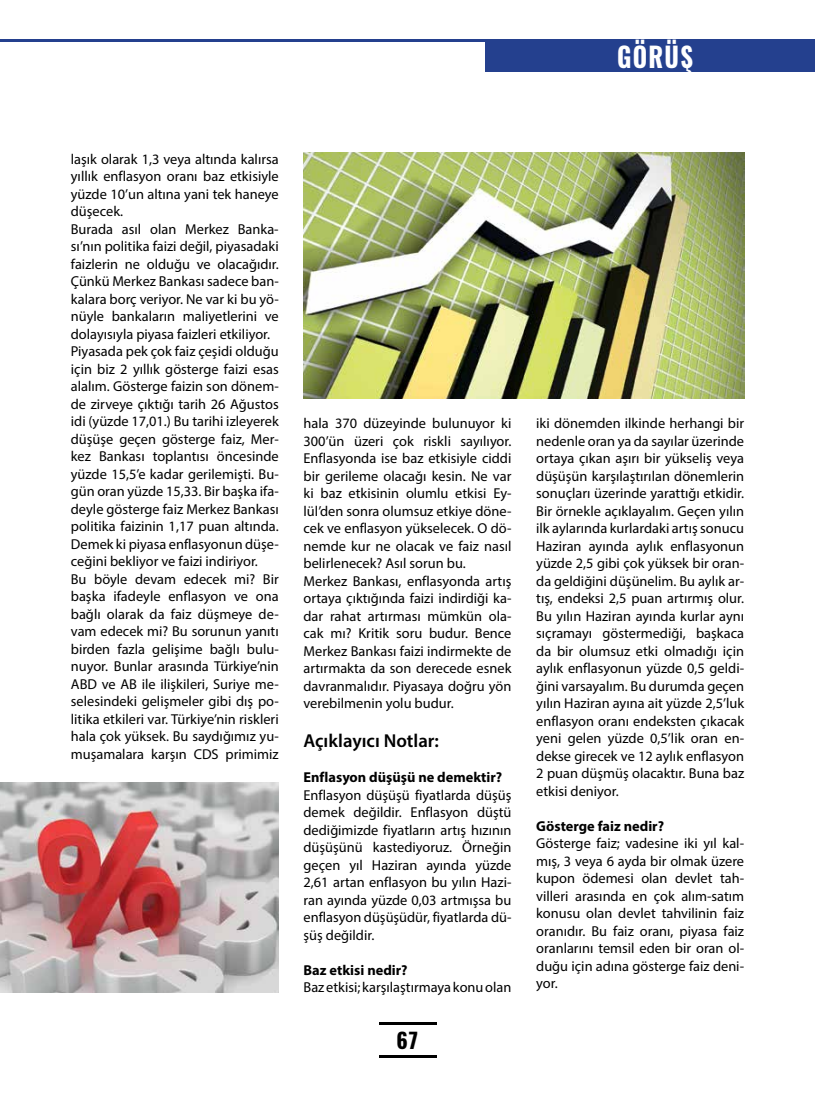
<style>
.page{position:relative;width:815px;height:1099px;background:#fff}
.page>*{position:absolute;margin:0;border:0;box-sizing:border-box;transform-origin:0 0}
.t1{font:700 27.5px "Oswald";letter-spacing:.05em;color:#fff;scale:.9 1}
.t2{font:700 21.25px "Oswald";color:#000}
.t3{font:600 18.75px "Myriad Pro";color:#000}
.t4{font:14.38px/17.5px "Myriad Pro";color:#000;text-align:justify}
.t5{font:700 14.38px "Myriad Pro";color:#000}
</style>
<div class="page">
<div style="left:485px;top:39px;width:330px;height:33px;background:#24408e"></div>
<hr style="left:0;top:39px;width:497px;height:3px;background:#24408e">
<hr style="left:379px;top:1055px;width:57px;height:3px;background:#000">
<hr style="left:379px;top:1021px;width:57px;height:3px;background:#000">
<img style="left:0;top:782px;width:279px;height:210px">
<img style="left:304px;top:153px;width:440px;height:245px">
<h1 class="t1" style="left:617px;top:38px;width:86px">GÖRÜŞ</h1>
<p class="t4" style="left:71px;top:150px;width:209px;text-align:left">laşık olarak 1,3 veya altında kalırsa yıllık enflasyon oranı baz etkisiyle yüzde 10’un altına yani tek haneye düşecek.<br>Burada asıl olan Merkez Banka&shy;sı’nın politika faizi değil, piyasadaki faizlerin ne olduğu ve olacağıdır.<br>Çünkü Merkez Bankası sadece ban&shy;kalara borç veriyor. Ne var ki bu yö&shy;nüyle bankaların maliyetlerini ve dolayısıyla piyasa faizleri etkiliyor.<br>Piyasada pek çok faiz çeşidi olduğu için biz 2 yıllık gösterge faizi esas alalım. Gösterge faizin son dönem&shy;de zirveye çıktığı tarih 26 Ağustos idi (yüzde 17,01.) Bu tarihi izleyerek düşüşe geçen gösterge faiz, Mer&shy;kez Bankası toplantısı öncesinde yüzde 15,5’e kadar gerilemişti. Bu&shy;gün oran yüzde 15,33. Bir başka ifa&shy;deyle gösterge faiz Merkez Bankası politika faizinin 1,17 puan altında.<br>Demek ki piyasa enflasyonun düşe&shy;ceğini bekliyor ve faizi indiriyor.<br>Bu böyle devam edecek mi? Bir başka ifadeyle enflasyon ve ona bağlı olarak da faiz düşmeye de&shy;vam edecek mi? Bu sorunun yanıtı birden fazla gelişime bağlı bulu&shy;nuyor. Bunlar arasında Türkiye’nin ABD ve AB ile ilişkileri, Suriye me&shy;selesindeki gelişmeler gibi dış po&shy;litika etkileri var. Türkiye’nin riskleri hala çok yüksek. Bu saydığımız yu&shy;muşamalara karşın CDS primimiz</p>
<p class="t4" style="left:304px;top:414px;width:209px;text-align:left">hala 370 düzeyinde bulunuyor ki 300’ün üzeri çok riskli sayılıyor.<br>Enflasyonda ise baz etkisiyle ciddi bir gerileme olacağı kesin. Ne var ki baz etkisinin olumlu etkisi Ey&shy;lül’den sonra olumsuz etkiye döne&shy;cek ve enflasyon yükselecek. O dö&shy;nemde kur ne olacak ve faiz nasıl belirlenecek? Asıl sorun bu.<br>Merkez Bankası, enflasyonda artış ortaya çıktığında faizi indirdiği ka&shy;dar rahat artırması mümkün ola&shy;cak mı? Kritik soru budur. Bence Merkez Bankası faizi indirmekte de artırmakta da son derecede esnek davranmalıdır. Piyasaya doğru yön verebilmenin yolu budur.</p>
<h3 class="t3" style="left:304px;top:729px;width:137px">Açıklayıcı Notlar:</h3>
<p class="t5" style="left:304px;top:768px;width:200px">Enflasyon düşüşü ne demektir?</p>
<p class="t4" style="left:304px;top:786px;width:209px">Enflasyon düşüşü fiyatlarda düşüş demek değildir. Enflasyon düştü dediğimizde fiyatların artış hızının düşüşünü kastediyoruz. Örneğin geçen yıl Haziran ayında yüzde 2,61 artan enflasyon bu yılın Hazi&shy;ran ayında yüzde 0,03 artmışsa bu enflasyon düşüşüdür, fiyatlarda dü&shy;şüş değildir.</p>
<p class="t5" style="left:304px;top:960px;width:106px">Baz etkisi nedir?</p>
<p class="t4" style="left:304px;top:978px;width:209px">Baz etkisi; karşılaştırmaya konu olan</p>
<h2 class="t2" style="left:396px;top:1025px;width:23px">67</h2>
<p class="t4" style="left:536px;top:414px;width:209px">iki dönemden ilkinde herhangi bir nedenle oran ya da sayılar üzerinde ortaya çıkan aşırı bir yükseliş veya düşüşün karşılaştırılan dönemlerin sonuçları üzerinde yarattığı etkidir.<br>Bir örnekle açıklayalım. Geçen yılın ilk aylarında kurlardaki artış sonucu Haziran ayında aylık enflasyonun yüzde 2,5 gibi çok yüksek bir oran&shy;da geldiğini düşünelim. Bu aylık ar&shy;tış, endeksi 2,5 puan artırmış olur.<br>Bu yılın Haziran ayında kurlar aynı sıçramayı göstermediği, başkaca da bir olumsuz etki olmadığı için aylık enflasyonun yüzde 0,5 geldi&shy;ğini varsayalım. Bu durumda geçen yılın Haziran ayına ait yüzde 2,5’luk enflasyon oranı endeksten çıkacak yeni gelen yüzde 0,5’lik oran en&shy;dekse girecek ve 12 aylık enflasyon 2 puan düşmüş olacaktır. Buna baz etkisi deniyor.</p>
<p class="t5" style="left:536px;top:816px;width:129px">Gösterge faiz nedir?</p>
<p class="t4" style="left:536px;top:834px;width:209px">Gösterge faiz; vadesine iki yıl kal&shy;mış, 3 veya 6 ayda bir olmak üzere kupon ödemesi olan devlet tah&shy;villeri arasında en çok alım-satım konusu olan devlet tahvilinin faiz oranıdır. Bu faiz oranı, piyasa faiz oranlarını temsil eden bir oran ol&shy;duğu için adına gösterge faiz deni&shy;yor.</p>
</div>
